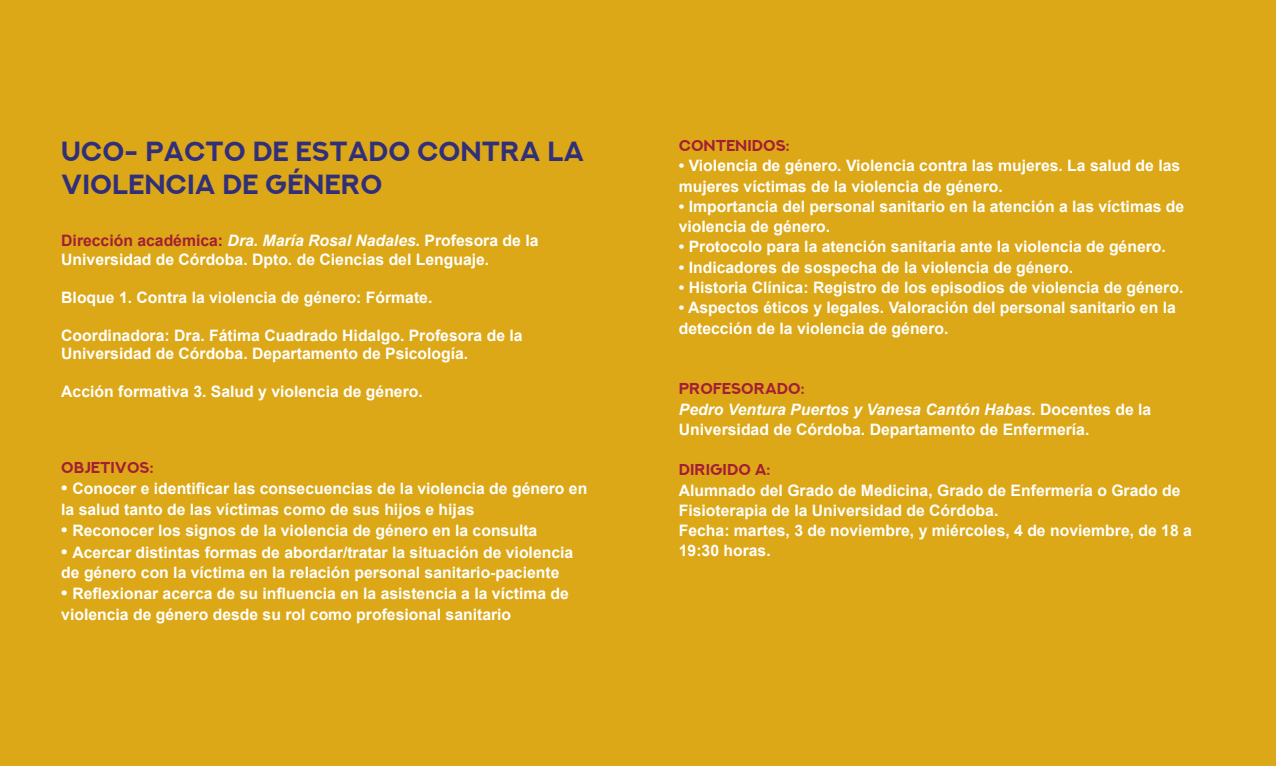
<style>
.page{position:relative;width:1276px;height:766px;background:#fff}
.page>*{position:absolute;margin:0;border:0;box-sizing:border-box;transform-origin:0 0}
.t1{font:700 27.68px/33.1px "NEXTART";color:#322f79}
.t2{font:700 15.75px/20.2px "Arial";color:#fff}
.t3{font:italic 700 15.75px "Arial";color:#fff}
.t4{font:700 15.75px "NEXTART";color:#a41e34}
.s1{font-style:normal;color:#a41e34}
.s2{font-style:normal}
.s3{font-size:17.78px}
</style>
<div class="page">
<div style="left:0;top:0;width:1276px;height:765px;background:#dca817"></div>
<p class="t1" style="left:61px;top:135px;width:524px">UCO- PACTO DE ESTADO CONTRA LA<br>VIOLENCIA DE GÉNERO</p>
<p class="t3" style="left:61px;top:230px;width:479px"><span class="s1">Dirección académica:</span> Dra. María Rosal Nadales. <span class="s2">Profesora de la</span></p>
<p class="t2" style="left:61px;top:249px;width:429px">Universidad de Córdoba. Dpto. de Ciencias del Lenguaje.</p>
<p class="t2" style="left:61px;top:287px;width:373px">Bloque 1. Contra la violencia de género: Fórmate.</p>
<p class="t2" style="left:61px;top:325px;width:463px">Coordinadora: Dra. Fátima Cuadrado Hidalgo. Profesora de la</p>
<p class="t2" style="left:61px;top:344px;width:408px">Universidad de Córdoba. Departamento de Psicología.</p>
<p class="t2" style="left:61px;top:381px;width:363px">Acción formativa 3. Salud y violencia de género.</p>
<p class="t4" style="left:61px;top:457px;width:94px">OBJETIVOS:</p>
<p class="t2" style="left:61px;top:479px;width:527px"><span class="s3">•</span> Conocer e identificar las consecuencias de la violencia de género en la salud tanto de las víctimas como de sus hijos e hijas</p>
<p class="t2" style="left:61px;top:520px;width:478px"><span class="s3">•</span> Reconocer los signos de la violencia de género en la consulta</p>
<p class="t2" style="left:61px;top:542px;width:513px"><span class="s3">•</span> Acercar distintas formas de abordar/tratar la situación de violencia de género con la víctima en la relación personal sanitario-paciente</p>
<p class="t2" style="left:61px;top:583px;width:509px"><span class="s3">•</span> Reflexionar acerca de su influencia en la asistencia a la víctima de violencia de género desde su rol como profesional sanitario</p>
<p class="t4" style="left:679px;top:136px;width:112px">CONTENIDOS:</p>
<p class="t2" style="left:679px;top:156px;width:503px">• Violencia de género. Violencia contra las mujeres. La salud de las mujeres víctimas de la violencia de género.</p>
<p class="t2" style="left:679px;top:196px;width:507px">• Importancia del personal sanitario en la atención a las víctimas de violencia de género.</p>
<p class="t2" style="left:679px;top:237px;width:488px">• Protocolo para la atención sanitaria ante la violencia de género.</p>
<p class="t2" style="left:679px;top:257px;width:396px">• Indicadores de sospecha de la violencia de género.</p>
<p class="t2" style="left:679px;top:277px;width:506px">• Historia Clínica: Registro de los episodios de violencia de género.</p>
<p class="t2" style="left:679px;top:298px;width:498px">• Aspectos éticos y legales. Valoración del personal sanitario en la detección de la violencia de género.</p>
<p class="t4" style="left:679px;top:379px;width:127px">PROFESORADO:</p>
<p class="t3" style="left:679px;top:398px;width:474px">Pedro Ventura Puertos y Vanesa Cantón Habas. <span class="s2">Docentes de la</span></p>
<p class="t2" style="left:679px;top:419px;width:412px">Universidad de Córdoba. Departamento de Enfermería.</p>
<p class="t4" style="left:679px;top:460px;width:93px">DIRIGIDO A:</p>
<p class="t2" style="left:679px;top:480px;width:503px">Alumnado del Grado de Medicina, Grado de Enfermería o Grado de<br>Fisioterapia de la Universidad de Córdoba.</p>
<p class="t2" style="left:679px;top:520px;width:514px">Fecha: martes, 3 de noviembre, y miércoles, 4 de noviembre, de 18 a<br>19:30 horas.</p>
</div>
